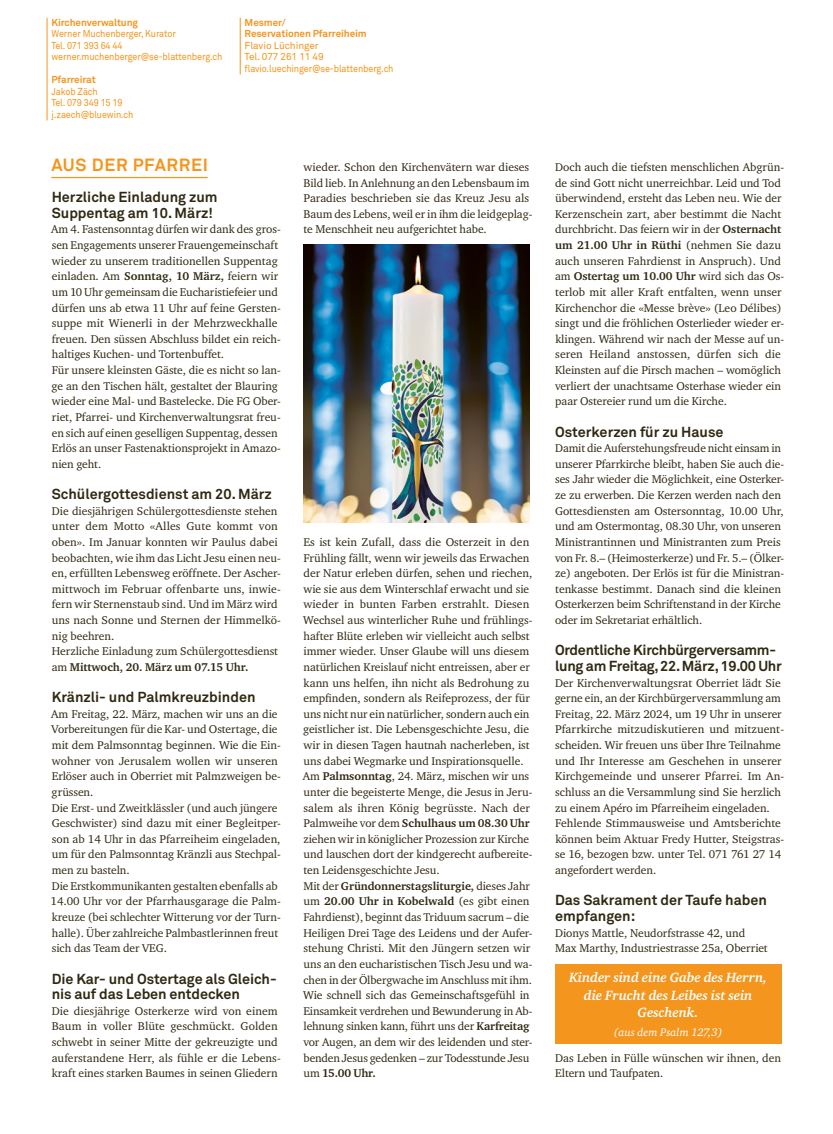
<style>
.page{position:relative;width:833px;height:1134px;background:#fff}
.page>*{position:absolute;margin:0;border:0;box-sizing:border-box;transform-origin:0 0}
.t1{font:700 17.5px "Akkurat Std";letter-spacing:.04em;color:#f4951d}
.t2{font:700 14.38px/15.6px "Akkurat Std";letter-spacing:-.005em;color:#2f2912}
.t3{font:italic 700 13.75px/17.5px "Charter ITC";letter-spacing:-.01em;color:#fff;text-align:center}
.t4{font:11.5px/15.6px "Charter ITC";letter-spacing:-.005em;color:#2f2912}
.t5{font:italic 11.25px "Charter ITC";color:#fff}
.t6{font:10px/11.5px "Akkurat Std";letter-spacing:-.01em;color:#f4951d;scale:.9 1}
.t7{font:10px/11.5px "Akkurat Std";letter-spacing:-.01em;color:#f4951d}
.t8{font:700 10px/11.5px "Akkurat Std";letter-spacing:-.01em;color:#f4951d}
.s1{font-weight:700}
</style>
<div class="page">
<hr style="left:240px;top:18px;width:1px;height:56px;background:#f4951d">
<hr style="left:47px;top:18px;width:1px;height:102px;background:#f4951d">
<hr style="left:51px;top:177px;width:157px;height:1px;background:#f4951d">
<div style="left:555px;top:964px;width:226px;height:80px;background:#f4951d"></div>
<img style="left:303px;top:245px;width:227px;height:277px">
<p class="t8" style="left:51px;top:16px;width:88px">Kirchenverwaltung</p>
<p class="t6" style="left:51px;top:28px;width:191px">Werner Muchenberger, Kurator<br>Tel. 071 393 64 44 werner.muchenberger@se-blattenberg.ch</p>
<p class="t8" style="left:51px;top:74px;width:46px">Pfarreirat</p>
<p class="t6" style="left:51px;top:86px;width:93px">Jakob Zäch<br>Tel. 079 349 15 19 j.zaech@bluewin.ch</p>
<h1 class="t1" style="left:51px;top:154px;width:158px">AUS DER PFARREI</h1>
<p class="t2" style="left:52px;top:189px;width:167px">Herzliche Einladung zum<br>Suppentag am 10. März!</p>
<p class="t4" style="left:51px;top:222px;width:231px">Am 4. Fastensonntag dürfen wir dank des gros&shy;sen Engagements unserer Frauengemeinschaft wieder zu unserem traditionellen Suppentag einladen. Am <span class="s1">Sonntag, 10 März,</span> feiern wir um 10 Uhr gemeinsam die Eucharistiefeier und dürfen uns ab etwa 11 Uhr auf feine Gersten&shy;suppe mit Wienerli in der Mehrzweckhalle freuen. Den süssen Abschluss bildet ein reich&shy;haltiges Kuchen- und Tortenbuffet.<br>Für unsere kleinsten Gäste, die es nicht so lan&shy;ge an den Tischen hält, gestaltet der Blauring wieder eine Mal- und Bastelecke. Die FG Ober&shy;riet, Pfarrei- und Kirchenverwaltungsrat freu&shy;en sich auf einen geselligen Suppentag, dessen Erlös an unser Fastenaktionsprojekt in Amazo&shy;nien geht.</p>
<p class="t2" style="left:52px;top:486px;width:222px">Schülergottesdienst am 20. März</p>
<p class="t4" style="left:52px;top:503px;width:230px">Die diesjährigen Schülergottesdienste stehen unter dem Motto «Alles Gute kommt von oben». Im Januar konnten wir Paulus dabei beobachten, wie ihm das Licht Jesu einen neu&shy;en, erfüllten Lebensweg eröffnete. Der Ascher&shy;mittwoch im Februar offenbarte uns, inwie&shy;fern wir Sternenstaub sind. Und im März wird uns nach Sonne und Sternen der Himmelkö&shy;nig beehren.<br>Herzliche Einladung zum Schülergottesdienst am <span class="s1">Mittwoch, 20. März um 07.15 Uhr.</span></p>
<p class="t2" style="left:52px;top:689px;width:205px">Kränzli- und Palmkreuzbinden</p>
<p class="t4" style="left:51px;top:706px;width:232px">Am Freitag, 22. März, machen wir uns an die Vorbereitungen für die Kar- und Ostertage, die mit dem Palmsonntag beginnen. Wie die Ein&shy;wohner von Jerusalem wollen wir unseren Erlöser auch in Oberriet mit Palmzweigen be&shy;grüssen.<br>Die Erst- und Zweitklässler (und auch jüngere Geschwister) sind dazu mit einer Begleitper&shy;son ab 14 Uhr in das Pfarreiheim eingeladen, um für den Palmsonntag Kränzli aus Stechpal&shy;men zu basteln.<br>Die Erstkommunikanten gestalten ebenfalls ab 14.00 Uhr vor der Pfarrhausgarage die Palm&shy;kreuze (bei schlechter Witterung vor der Turn&shy;halle). Über zahlreiche Palmbastlerinnen freut sich das Team der VEG.</p>
<p class="t2" style="left:52px;top:971px;width:226px">Die Kar- und Ostertage als Gleich&shy;nis auf das Leben entdecken</p>
<p class="t4" style="left:52px;top:1003px;width:230px">Die diesjährige Osterkerze wird von einem Baum in voller Blüte geschmückt. Golden schwebt in seiner Mitte der gekreuzigte und auferstandene Herr, als fühle er die Lebens&shy;kraft eines starken Baumes in seinen Gliedern</p>
<p class="t8" style="left:245px;top:16px;width:124px">Mesmer/<br>Reservationen Pfarreiheim</p>
<p class="t7" style="left:245px;top:40px;width:150px">Flavio Lüchinger<br>Tel. 077 261 11 49 flavio.luechinger@se-blattenberg.ch</p>
<p class="t4" style="left:303px;top:159px;width:230px">wieder. Schon den Kirchenvätern war dieses Bild lieb. In Anlehnung an den Lebensbaum im Paradies beschrieben sie das Kreuz Jesu als Baum des Lebens, weil er in ihm die leidgeplag&shy;te Menschheit neu aufgerichtet habe.</p>
<p class="t4" style="left:303px;top:534px;width:231px">Es ist kein Zufall, dass die Osterzeit in den Frühling fällt, wenn wir jeweils das Erwachen der Natur erleben dürfen, sehen und riechen, wie sie aus dem Winterschlaf erwacht und sie wieder in bunten Farben erstrahlt. Diesen Wechsel aus winterlicher Ruhe und frühlings&shy;hafter Blüte erleben wir vielleicht auch selbst immer wieder. Unser Glaube will uns diesem natürlichen Kreislauf nicht entreissen, aber er kann uns helfen, ihn nicht als Bedrohung zu empfinden, sondern als Reifeprozess, der für uns nicht nur ein natürlicher, sondern auch ein geistlicher ist. Die Lebensgeschichte Jesu, die wir in diesen Tagen hautnah nacherleben, ist uns dabei Wegmarke und Inspirationsquelle.<br>Am <span class="s1">Palmsonntag</span>, 24. März, mischen wir uns unter die begeisterte Menge, die Jesus in Jeru&shy;salem als ihren König begrüsste. Nach der Palmweihe vor dem <span class="s1">Schulhaus um 08.30 Uhr </span>ziehen wir in königlicher Prozession zur Kirche und lauschen dort der kindgerecht aufbereite&shy;ten Leidensgeschichte Jesu.<br>Mit der <span class="s1">Gründonnerstagsliturgie,</span> dieses Jahr um <span class="s1">20.00 Uhr in Kobelwald</span> (es gibt einen Fahrdienst), beginnt das Triduum sacrum – die Heiligen Drei Tage des Leidens und der Aufer&shy;stehung Christi. Mit den Jüngern setzen wir uns an den eucharistischen Tisch Jesu und wa&shy;chen in der Ölbergwache im Anschluss mit ihm.<br>Wie schnell sich das Gemeinschaftsgefühl in Einsamkeit verdrehen und Bewunderung in Ab&shy;lehnung sinken kann, führt uns der <span class="s1">Karfreitag </span>vor Augen, an dem wir des leidenden und ster&shy;benden Jesus gedenken – zur Todesstunde Jesu um <span class="s1">15.00 Uhr.</span></p>
<p class="t4" style="left:555px;top:159px;width:230px">Doch auch die tiefsten menschlichen Abgrün&shy;de sind Gott nicht unerreichbar. Leid und Tod überwindend, ersteht das Leben neu. Wie der Kerzenschein zart, aber bestimmt die Nacht durchbricht. Das feiern wir in der <span class="s1">Osternacht um 21.00 Uhr in Rüthi</span> (nehmen Sie dazu auch unseren Fahrdienst in Anspruch). Und am <span class="s1">Ostertag um 10.00 Uhr</span> wird sich das Os&shy;terlob mit aller Kraft entfalten, wenn unser Kirchenchor die «Messe brève» (Leo Délibes) singt und die fröhlichen Osterlieder wieder er&shy;klingen. Während wir nach der Messe auf un&shy;seren Heiland anstossen, dürfen sich die Kleinsten auf die Pirsch machen – womöglich verliert der unachtsame Osterhase wieder ein paar Ostereier rund um die Kirche.</p>
<p class="t2" style="left:555px;top:424px;width:170px">Osterkerzen für zu Hause</p>
<p class="t4" style="left:555px;top:440px;width:230px">Damit die Auferstehungsfreude nicht einsam in unserer Pfarrkirche bleibt, haben Sie auch die&shy;ses Jahr wieder die Möglichkeit, eine Osterker&shy;ze zu erwerben. Die Kerzen werden nach den Gottesdiensten am Ostersonntag, 10.00 Uhr, und am Ostermontag, 08.30 Uhr, von unseren Ministrantinnen und Ministranten zum Preis von Fr. 8.– (Heimosterkerze) und Fr. 5.– (Ölker&shy;ze) angeboten. Der Erlös ist für die Ministran&shy;tenkasse bestimmt. Danach sind die kleinen Osterkerzen beim Schriftenstand in der Kirche oder im Sekretariat erhältlich.</p>
<p class="t2" style="left:555px;top:643px;width:228px">Ordentliche Kirchbürgerversamm&shy;lung am Freitag, 22. März, 19.00 Uhr</p>
<p class="t4" style="left:555px;top:675px;width:231px">Der Kirchenverwaltungsrat Oberriet lädt Sie gerne ein, an der Kirchbürgerversammlung am Freitag, 22. März 2024, um 19 Uhr in unserer Pfarrkirche mitzudiskutieren und mitzuent&shy;scheiden. Wir freuen uns über Ihre Teilnahme und Ihr Interesse am Geschehen in unserer Kirchgemeinde und unserer Pfarrei. Im An&shy;schluss an die Versammlung sind Sie herzlich zu einem Apéro im Pfarreiheim eingeladen.<br>Fehlende Stimmausweise und Amtsberichte können beim Aktuar Fredy Hutter, Steigstras&shy;se 16, bezogen bzw. unter Tel. 071 761 27 14 angefordert werden.</p>
<p class="t2" style="left:555px;top:893px;width:213px">Das Sakrament der Taufe haben empfangen:</p>
<p class="t4" style="left:555px;top:925px;width:214px">Dionys Mattle, Neudorfstrasse 42, und<br>Max Marthy, Industriestrasse 25a, Oberriet</p>
<p class="t3" style="left:569px;top:969px;width:200px">Kinder sind eine Gabe des Herrn, die Frucht des Leibes ist sein<br>Geschenk.</p>
<p class="t5" style="left:614px;top:1025px;width:110px">(aus dem Psalm 127,3)</p>
<p class="t4" style="left:555px;top:1050px;width:227px">Das Leben in Fülle wünschen wir ihnen, den<br>Eltern und Taufpaten.</p>
</div>
